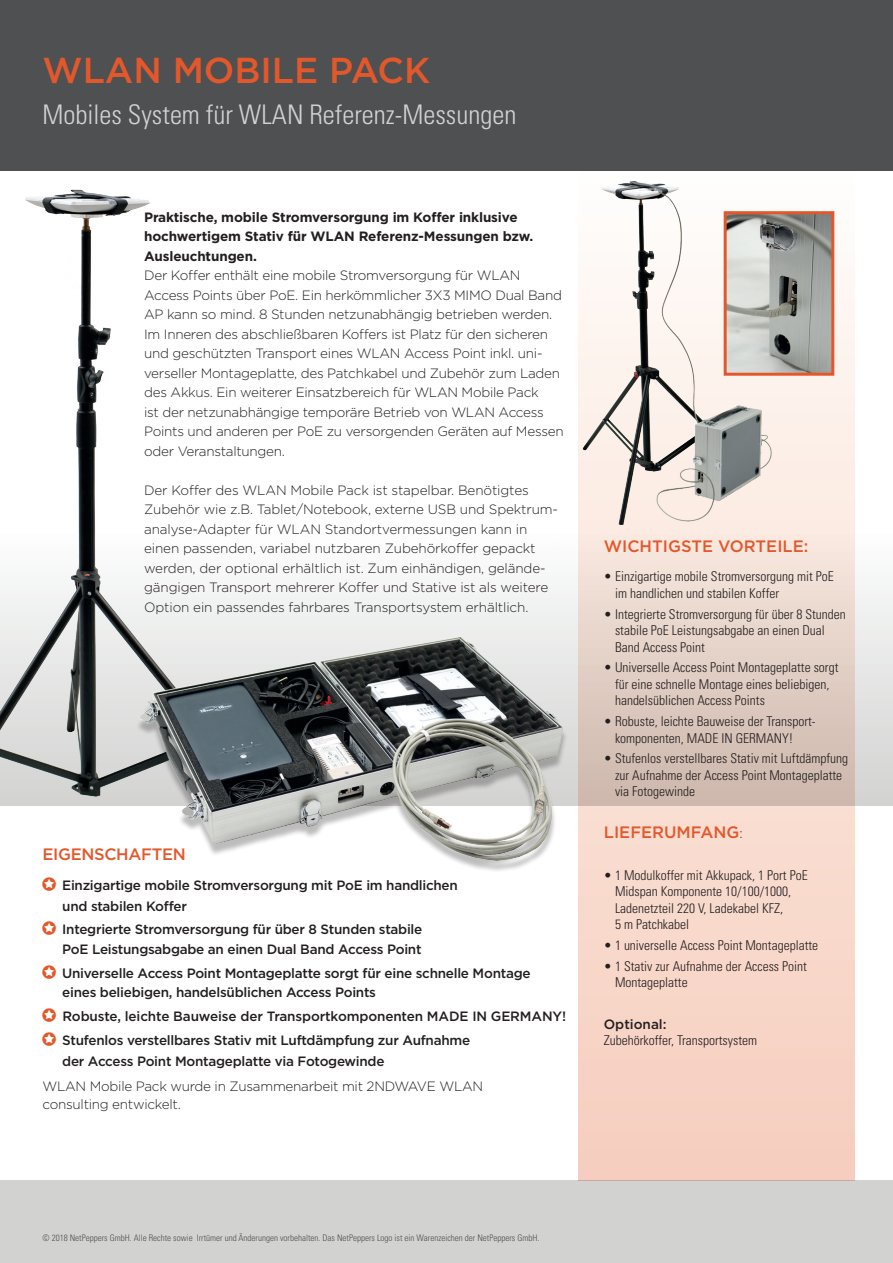
<style>
.page{position:relative;width:893px;height:1263px;background:#fff}
.page>*{position:absolute;margin:0;border:0;box-sizing:border-box;transform-origin:0 0}
.t1{font:500 36px "Gotham";color:#e3582b}
.t2{font:300 condensed 27px "Univers";color:#d2d2d1}
.t3{font:500 16.5px "Gotham";color:#e3582b}
.t4{font:500 16.5px "Gotham";letter-spacing:-.02em;color:#e3582b}
.t5{font:300 13.5px/19.5px "Gotham";letter-spacing:-.02em;color:#231f20}
.t6{font:300 condensed 13.5px/16.5px "Univers";color:#231f20}
.t7{font:500 13.5px/19.5px "Gotham";letter-spacing:-.02em;color:#231f20}
.t8{font:700 13.5px/19.5px "Gotham";letter-spacing:-.01em;color:#231f20}
.t9{font:500 13.5px "Gotham";color:#231f20}
.t10{font:300 condensed 9px "Univers";color:#4e5052}
.s1{font-weight:300;font-size:13.5px;color:#231f20}
</style>
<div class="page">
<div style="left:0;top:1181px;width:893px;height:82px;background:#d2d2d1"></div>
<div style="left:0;top:530px;width:893px;height:276px;background:linear-gradient(to bottom,#fdfefe,#d2d2d1)"></div>
<img style="left:0;top:189px;width:366px;height:617px">
<div style="left:0;top:0;width:893px;height:171px;background:#4e5052"></div>
<svg style="left:578px;top:211px;width:277px;height:970px;background:#f0d5c9"></svg>
<img style="left:555px;top:181px;width:250px;height:350px">
<img style="left:728px;top:215px;width:102px;height:157px">
<div style="left:724px;top:211px;width:110px;height:165px;border:3px solid #e3582b"></div>
<img style="left:131px;top:541px;width:520px;height:346px">
<h1 class="t1" style="left:43px;top:47px;width:389px">WLAN MOBILE PACK</h1>
<h2 class="t2" style="left:43px;top:98px;width:475px">Mobiles System für WLAN Referenz-Messungen</h2>
<p class="t8" style="left:144px;top:207px;width:391px">Praktische, mobile Stromversorgung im Koffer inklusive hochwertigem Stativ für WLAN Referenz-Messungen bzw.<br>Ausleuchtungen.</p>
<p class="t5" style="left:144px;top:266px;width:421px">Der Koffer enthält eine mobile Stromversorgung für WLAN Access Points über PoE. Ein herkömmlicher 3X3 MIMO Dual Band AP kann so mind. 8 Stunden netzunabhängig betrieben werden.<br>Im Inneren des abschließbaren Koffers ist Platz für den sicheren und geschützten Transport eines WLAN Access Point inkl. uni&shy;verseller Montageplatte, des Patchkabel und Zubehör zum Laden des Akkus. Ein weiterer Einsatzbereich für WLAN Mobile Pack<br>ist der netzunabhängige temporäre Betrieb von WLAN Access Points und anderen per PoE zu versorgenden Geräten auf Messen oder Veranstaltungen.</p>
<p class="t5" style="left:144px;top:480px;width:415px">Der Koffer des WLAN Mobile Pack ist stapelbar. Benötigtes Zubehör wie z.B. Tablet/Notebook, externe USB und Spektrum&shy;analyse-Adapter für WLAN Standortvermessungen kann in einen passenden, variabel nutzbaren Zubehörkoffer gepackt werden, der optional erhältlich ist. Zum einhändigen, gelände&shy;gängigen Transport mehrerer Koffer und Stative ist als weitere Option ein passendes fahrbares Transportsystem erhältlich.</p>
<p class="t4" style="left:43px;top:843px;width:145px">EIGENSCHAFTEN</p>
<p class="t7" style="left:62px;top:874px;width:397px;line-height:21px">Einzigartige mobile Stromversorgung mit PoE im handlichen und stabilen Koffer</p>
<p class="t7" style="left:62px;top:920px;width:362px">Integrierte Stromversorgung für über 8 Stunden stabile<br>PoE Leistungsabgabe an einen Dual Band Access Point</p>
<p class="t7" style="left:62px;top:963px;width:470px">Universelle Access Point Montageplatte sorgt für eine schnelle Montage eines beliebigen, handelsüblichen Access Points</p>
<p class="t7" style="left:62px;top:1004px;width:505px;line-height:23.7px">Robuste, leichte Bauweise der Transportkomponenten MADE IN GERMANY!<br>Stufenlos verstellbares Stativ mit Luftdämpfung zur Aufnahme</p>
<p class="t7" style="left:62px;top:1051px;width:324px">der Access Point Montageplatte via Fotogewinde</p>
<p class="t5" style="left:43px;top:1077px;width:442px;line-height:18px">WLAN Mobile Pack wurde in Zusammenarbeit mit 2NDWAVE WLAN consulting entwickelt.</p>
<p class="t3" style="left:604px;top:536px;width:206px">WICHTIGSTE VORTEILE:</p>
<p class="t6" style="left:615px;top:568px;width:220px;text-indent:-11px">• Einzigartige mobile Stromversorgung mit PoE im handlichen und stabilen Koffer</p>
<p class="t6" style="left:615px;top:605px;width:232px;text-indent:-11px">• Integrierte Stromversorgung für über 8 Stunden stabile PoE Leistungsabgabe an einen Dual<br>Band Access Point</p>
<p class="t6" style="left:615px;top:659px;width:225px;text-indent:-11px">• Universelle Access Point Montageplatte sorgt für eine schnelle Montage eines beliebigen, handelsüblichen Access Points</p>
<p class="t6" style="left:615px;top:713px;width:202px;text-indent:-11px">• Robuste, leichte Bauweise der Transport&shy;komponenten, MADE IN GERMANY!</p>
<p class="t6" style="left:615px;top:750px;width:235px;text-indent:-11px">• Stufenlos verstellbares Stativ mit Luftdämpfung zur Aufnahme der Access Point Montageplatte via Fotogewinde</p>
<p class="t3" style="left:604px;top:821px;width:140px">LIEFERUMFANG<span class="s1">:</span></p>
<p class="t6" style="left:615px;top:866px;width:194px;text-indent:-11px">• 1 Modulkoffer mit Akkupack, 1 Port PoE<br>Midspan Komponente 10/100/1000,<br>Ladenetzteil 220 V, Ladekabel KFZ,<br>5 m Patchkabel</p>
<p class="t6" style="left:604px;top:936px;width:216px">• 1 universelle Access Point Montageplatte</p>
<p class="t6" style="left:615px;top:957px;width:193px;text-indent:-11px">• 1 Stativ zur Aufnahme der Access Point<br>Montageplatte</p>
<p class="t9" style="left:604px;top:1015px;width:64px">Optional:</p>
<p class="t6" style="left:604px;top:1032px;width:155px">Zubehörkoffer, Transportsystem</p>
<p class="t10" style="left:43px;top:1232px;width:498px">© 2018 NetPeppers GmbH. Alle Rechte sowie Irrtümer und Änderungen vorbehalten. Das NetPeppers Logo ist ein Warenzeichen der NetPeppers GmbH.</p>
</div>
